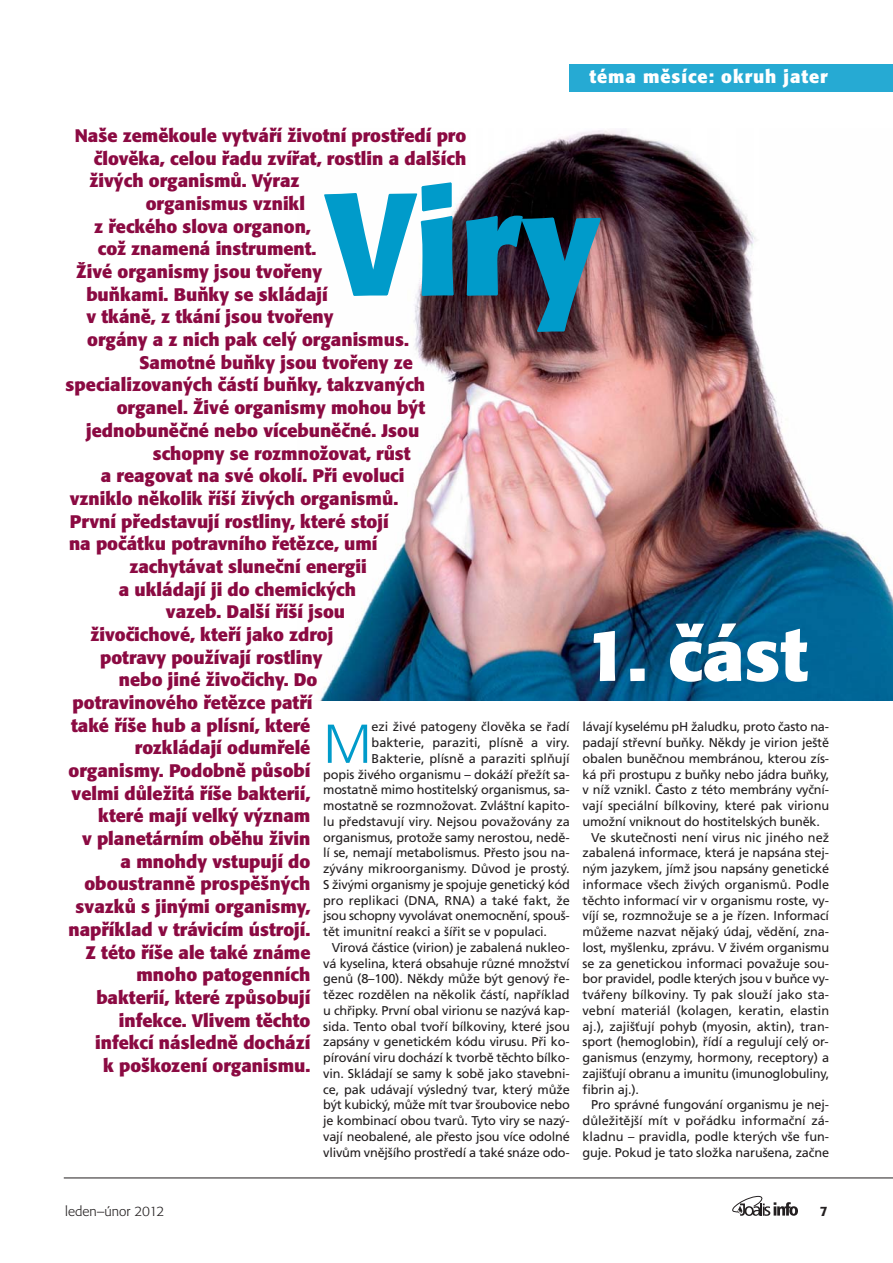
<style>
.page{position:relative;width:893px;height:1263px;background:#fff}
.page>*{position:absolute;margin:0;border:0;box-sizing:border-box;transform-origin:0 0}
.t1{font:700 144px "Formata CE";color:#009bca}
.t2{font:700 72px "Formata CE";color:#fff}
.t3{font:300 54.75px "Frutiger CE";color:#009bca}
.t4{font:700 18px "Formata CE";color:#8b0a42}
.t5{font:700 18px "Formata CE";letter-spacing:.05em;color:#fff}
.t6{font:300 13.5px "Formata CE";color:#231f20}
.t7{font:500 13.5px "Formata CE";color:#231f20}
.t8{font:12.75px "Frutiger CE";letter-spacing:-.01em;color:#231f20}
</style>
<div class="page">
<img style="left:315px;top:129px;width:578px;height:571px">
<div style="left:570px;top:64px;width:323px;height:28px;background:#26aad3"></div>
<svg style="left:732px;top:1196px;width:66px;height:20px"></svg>
<hr style="left:64px;top:1177px;width:829px;height:1px;background:#231f20">
<h3 class="t5" style="left:590px;top:68px;width:240px">téma měsíce: okruh jater</h3>
<h3 class="t4" style="left:75px;top:128px;width:393px">Naše zeměkoule vytváří životní prostředí pro</h3>
<h3 class="t4" style="left:94px;top:150px;width:374px">člověka, celou řadu zvířat, rostlin a dalších</h3>
<h3 class="t4" style="left:90px;top:173px;width:211px">živých organismů. Výraz</h3>
<h3 class="t4" style="left:146px;top:196px;width:161px">organismus vznikl</h3>
<h3 class="t4" style="left:94px;top:218px;width:218px">z řeckého slova organon,</h3>
<h3 class="t4" style="left:98px;top:241px;width:220px">což znamená instrument.</h3>
<h3 class="t4" style="left:76px;top:264px;width:247px">Živé organismy jsou tvořeny</h3>
<h3 class="t4" style="left:86px;top:286px;width:243px">buňkami. Buňky se skládají</h3>
<h3 class="t4" style="left:86px;top:309px;width:249px">v tkáně, z tkání jsou tvořeny</h3>
<h3 class="t4" style="left:87px;top:332px;width:323px">orgány a z nich pak celý organismus.</h3>
<h3 class="t4" style="left:139px;top:354px;width:275px">Samotné buňky jsou tvořeny ze</h3>
<h3 class="t4" style="left:66px;top:377px;width:361px">specializovaných částí buňky, takzvaných</h3>
<h3 class="t4" style="left:117px;top:400px;width:310px">organel. Živé organismy mohou být</h3>
<h3 class="t4" style="left:86px;top:422px;width:335px">jednobuněčné nebo vícebuněčné. Jsou</h3>
<h3 class="t4" style="left:153px;top:445px;width:260px">schopny se rozmnožovat, růst</h3>
<h3 class="t4" style="left:101px;top:468px;width:305px">a reagovat na své okolí. Při evoluci</h3>
<h3 class="t4" style="left:70px;top:490px;width:330px">vzniklo několik říší živých organismů.</h3>
<h3 class="t4" style="left:70px;top:513px;width:320px">První představují rostliny, které stojí</h3>
<h3 class="t4" style="left:69px;top:536px;width:310px">na počátku potravního řetězce, umí</h3>
<h3 class="t4" style="left:129px;top:559px;width:239px">zachytávat sluneční energii</h3>
<h3 class="t4" style="left:119px;top:581px;width:239px">a ukládají ji do chemických</h3>
<h3 class="t4" style="left:166px;top:604px;width:181px">vazeb. Další říší jsou</h3>
<h3 class="t4" style="left:90px;top:627px;width:244px">živočichové, kteří jako zdroj</h3>
<h3 class="t4" style="left:100px;top:649px;width:224px">potravy používají rostliny</h3>
<h3 class="t4" style="left:119px;top:672px;width:200px">nebo jiné živočichy. Do</h3>
<h3 class="t4" style="left:73px;top:695px;width:241px">potravinového řetězce patří</h3>
<h3 class="t4" style="left:71px;top:717px;width:241px">také říše hub a plísní, které</h3>
<h3 class="t4" style="left:135px;top:740px;width:177px">rozkládají odumřelé</h3>
<h3 class="t4" style="left:69px;top:763px;width:243px">organismy. Podobně působí</h3>
<h3 class="t4" style="left:72px;top:785px;width:240px">velmi důležitá říše bakterií,</h3>
<h3 class="t4" style="left:98px;top:808px;width:214px">které mají velký význam</h3>
<h3 class="t4" style="left:82px;top:831px;width:230px">v planetárním oběhu živin</h3>
<h3 class="t4" style="left:121px;top:853px;width:191px">a mnohdy vstupují do</h3>
<h3 class="t4" style="left:84px;top:876px;width:228px">oboustranně prospěšných</h3>
<h3 class="t4" style="left:76px;top:899px;width:236px">svazků s jinými organismy,</h3>
<h3 class="t4" style="left:68px;top:921px;width:243px">například v trávicím ústrojí.</h3>
<h3 class="t4" style="left:86px;top:944px;width:226px">Z této říše ale také známe</h3>
<h3 class="t4" style="left:136px;top:967px;width:175px">mnoho patogenních</h3>
<h3 class="t4" style="left:96px;top:989px;width:216px">bakterií, které způsobují</h3>
<h3 class="t4" style="left:119px;top:1012px;width:193px">infekce. Vlivem těchto</h3>
<h3 class="t4" style="left:95px;top:1035px;width:217px">infekcí následně dochází</h3>
<h3 class="t4" style="left:103px;top:1057px;width:209px">k poškození organismu.</h3>
<h1 class="t1" style="left:325px;top:181px;width:278px">Viry</h1>
<h2 class="t2" style="left:586px;top:624px;width:223px">1. část</h2>
<h3 class="t3" style="left:323px;top:722px;width:50px">M</h3>
<p class="t8" style="left:372px;top:722px;width:200px">ezi živé patogeny člověka se řadí</p>
<p class="t8" style="left:583px;top:722px;width:248px">lávají kyselému pH žaludku, proto často na-</p>
<p class="t8" style="left:583px;top:737px;width:248px">padají střevní buňky. Někdy je virion ještě</p>
<p class="t8" style="left:583px;top:753px;width:248px">obalen buněčnou membránou, kterou zís-</p>
<p class="t8" style="left:583px;top:769px;width:248px">ká při prostupu z buňky nebo jádra buňky,</p>
<p class="t8" style="left:583px;top:785px;width:248px">v níž vznikl. Často z této membrány vyční-</p>
<p class="t8" style="left:583px;top:800px;width:248px">vají speciální bílkoviny, které pak virionu</p>
<p class="t8" style="left:583px;top:816px;width:239px">umožní vniknout do hostitelských buněk.</p>
<p class="t8" style="left:591px;top:832px;width:240px">Ve skutečnosti není virus nic jiného než</p>
<p class="t8" style="left:583px;top:848px;width:248px">zabalená informace, která je napsána stej-</p>
<p class="t8" style="left:583px;top:863px;width:248px">ným jazykem, jímž jsou napsány genetické</p>
<p class="t8" style="left:583px;top:879px;width:248px">informace všech živých organismů. Podle</p>
<p class="t8" style="left:583px;top:895px;width:248px">těchto informací vir v organismu roste, vy-</p>
<p class="t8" style="left:583px;top:911px;width:248px">víjí se, rozmnožuje se a je řízen. Informací</p>
<p class="t8" style="left:583px;top:926px;width:248px">můžeme nazvat nějaký údaj, vědění, zna-</p>
<p class="t8" style="left:583px;top:942px;width:248px">lost, myšlenku, zprávu. V živém organismu</p>
<p class="t8" style="left:583px;top:958px;width:248px">se za genetickou informaci považuje sou-</p>
<p class="t8" style="left:583px;top:974px;width:248px">bor pravidel, podle kterých jsou v buňce vy-</p>
<p class="t8" style="left:583px;top:989px;width:248px">tvářeny bílkoviny. Ty pak slouží jako sta-</p>
<p class="t8" style="left:583px;top:1005px;width:248px">vební materiál (kolagen, keratin, elastin</p>
<p class="t8" style="left:583px;top:1021px;width:248px">aj.), zajišťují pohyb (myosin, aktin), tran-</p>
<p class="t8" style="left:583px;top:1037px;width:248px">sport (hemoglobin), řídí a regulují celý or-</p>
<p class="t8" style="left:583px;top:1052px;width:248px">ganismus (enzymy, hormony, receptory) a</p>
<p class="t8" style="left:583px;top:1068px;width:248px">zajišťují obranu a imunitu (imunoglobuliny,</p>
<p class="t8" style="left:583px;top:1084px;width:58px">fibrin aj.).</p>
<p class="t8" style="left:591px;top:1100px;width:239px">Pro správné fungování organismu je nej-</p>
<p class="t8" style="left:583px;top:1115px;width:248px">důležitější mít v pořádku informační zá-</p>
<p class="t8" style="left:583px;top:1131px;width:248px">kladnu – pravidla, podle kterých vše fun-</p>
<p class="t8" style="left:583px;top:1147px;width:248px">guje. Pokud je tato složka narušena, začne</p>
<p class="t8" style="left:372px;top:737px;width:200px">bakterie, paraziti, plísně a viry.</p>
<p class="t8" style="left:372px;top:753px;width:200px">Bakterie, plísně a paraziti splňují</p>
<p class="t8" style="left:323px;top:769px;width:248px">popis živého organismu – dokáží přežít sa-</p>
<p class="t8" style="left:323px;top:785px;width:248px">mostatně mimo hostitelský organismus, sa-</p>
<p class="t8" style="left:323px;top:800px;width:248px">mostatně se rozmnožovat. Zvláštní kapito-</p>
<p class="t8" style="left:323px;top:816px;width:248px">lu představují viry. Nejsou považovány za</p>
<p class="t8" style="left:323px;top:832px;width:248px">organismus, protože samy nerostou, nedě-</p>
<p class="t8" style="left:323px;top:848px;width:248px">lí se, nemají metabolismus. Přesto jsou na-</p>
<p class="t8" style="left:323px;top:863px;width:248px">zývány mikroorganismy. Důvod je prostý.</p>
<p class="t8" style="left:323px;top:879px;width:248px">S živými organismy je spojuje genetický kód</p>
<p class="t8" style="left:323px;top:895px;width:248px">pro replikaci (DNA, RNA) a také fakt, že</p>
<p class="t8" style="left:323px;top:911px;width:248px">jsou schopny vyvolávat onemocnění, spouš-</p>
<p class="t8" style="left:323px;top:926px;width:225px">tět imunitní reakci a šířit se v populaci.</p>
<p class="t8" style="left:332px;top:942px;width:239px">Virová částice (virion) je zabalená nukleo-</p>
<p class="t8" style="left:323px;top:958px;width:248px">vá kyselina, která obsahuje různé množství</p>
<p class="t8" style="left:323px;top:974px;width:248px">genů (8–100). Někdy může být genový ře-</p>
<p class="t8" style="left:323px;top:989px;width:248px">tězec rozdělen na několik částí, například</p>
<p class="t8" style="left:323px;top:1005px;width:248px">u chřipky. První obal virionu se nazývá kap-</p>
<p class="t8" style="left:323px;top:1021px;width:248px">sida. Tento obal tvoří bílkoviny, které jsou</p>
<p class="t8" style="left:323px;top:1037px;width:248px">zapsány v genetickém kódu virusu. Při ko-</p>
<p class="t8" style="left:323px;top:1052px;width:248px">pírování viru dochází k tvorbě těchto bílko-</p>
<p class="t8" style="left:323px;top:1068px;width:248px">vin. Skládají se samy k sobě jako stavebni-</p>
<p class="t8" style="left:323px;top:1084px;width:248px">ce, pak udávají výsledný tvar, který může</p>
<p class="t8" style="left:323px;top:1100px;width:248px">být kubický, může mít tvar šroubovice nebo</p>
<p class="t8" style="left:323px;top:1115px;width:248px">je kombinací obou tvarů. Tyto viry se nazý-</p>
<p class="t8" style="left:323px;top:1131px;width:248px">vají neobalené, ale přesto jsou více odolné</p>
<p class="t8" style="left:323px;top:1147px;width:248px">vlivům vnějšího prostředí a také snáze odo-</p>
<p class="t6" style="left:65px;top:1205px;width:101px">leden–únor 2012</p>
<p class="t7" style="left:820px;top:1205px;width:9px">7</p>
</div>
